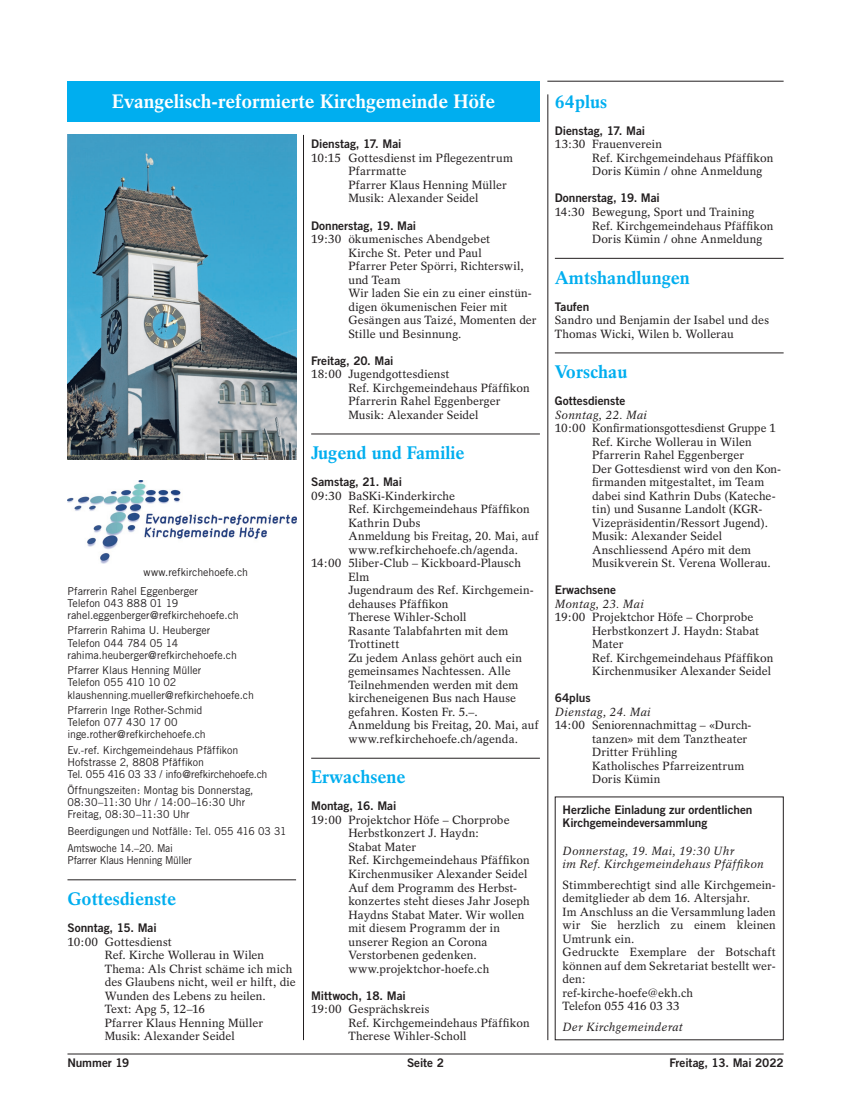
<style>
.page{position:relative;width:851px;height:1117px;background:#fff}
.page>*{position:absolute;margin:0;border:0;box-sizing:border-box;transform-origin:0 0}
.t1{font:700 19.38px "Rotation";color:#fff}
.t2{font:700 18.12px "Rotation";color:#00aeef}
.t3{font:11.88px/13.5px "Rotation";letter-spacing:.01em;color:#231f20}
.t4{font:11.88px/13.5px "Trade Gothic Bold Two";letter-spacing:-.005em;color:#231f20}
.t5{font:italic 11.88px/13.5px "Rotation";letter-spacing:.02em;color:#231f20}
.t6{font:10.88px/12.1px "Trade Gothic";letter-spacing:-.005em;color:#231f20}
.t7{font:10.88px "Trade Gothic";letter-spacing:-.005em;color:#231f20;scale:.94 1}
</style>
<div class="page">
<hr style="left:67px;top:1053px;width:716px;height:1px;background:#231f20">
<hr style="left:311px;top:433px;width:229px;height:1px;background:#231f20">
<hr style="left:311px;top:757px;width:229px;height:1px;background:#231f20">
<hr style="left:67px;top:879px;width:229px;height:1px;background:#231f20">
<hr style="left:303px;top:135px;width:1px;height:904px;background:#231f20">
<hr style="left:547px;top:94px;width:1px;height:945px;background:#231f20">
<div style="left:67px;top:81px;width:472px;height:40px;background:#00aeef"></div>
<img style="left:67px;top:135px;width:229px;height:324px">
<img style="left:67px;top:480px;width:229px;height:83px">
<hr style="left:547px;top:81px;width:236px;height:1px;background:#231f20">
<hr style="left:554px;top:258px;width:229px;height:1px;background:#231f20">
<hr style="left:554px;top:352px;width:229px;height:1px;background:#231f20">
<h1 class="t1" style="left:112px;top:90px;width:384px">Evangelisch-reformierte Kirchgemeinde Höfe</h1>
<p class="t6" style="left:67px;top:562px;width:182px;line-height:18.9px;text-indent:76px">www.refkirchehoefe.ch<br>Pfarrerin Rahel Eggenberger</p>
<p class="t6" style="left:67px;top:596px;width:173px">Telefon 043 888 01 19 rahel.eggenberger@refkirchehoefe.ch</p>
<p class="t6" style="left:67px;top:624px;width:171px">Pfarrerin Rahima U. Heuberger<br>Telefon 044 784 05 14 rahima.heuberger@refkirchehoefe.ch</p>
<p class="t6" style="left:67px;top:664px;width:188px">Pfarrer Klaus Henning Müller<br>Telefon 055 410 10 02 klaushenning.mueller@refkirchehoefe.ch</p>
<p class="t6" style="left:67px;top:704px;width:140px">Pfarrerin Inge Rother-Schmid<br>Telefon 077 430 17 00 inge.rother@refkirchehoefe.ch</p>
<p class="t6" style="left:67px;top:744px;width:202px">Ev.-ref. Kirchgemeindehaus Pfäffikon<br>Hofstrasse 2, 8808 Pfäffikon<br>Tel. 055 416 03 33 / info@refkirchehoefe.ch</p>
<p class="t6" style="left:67px;top:783px;width:187px">Öffnungszeiten: Montag bis Donnerstag,<br>08:30–11:30 Uhr / 14:00–16:30 Uhr<br>Freitag, 08:30–11:30 Uhr</p>
<p class="t6" style="left:67px;top:822px;width:221px;line-height:17.1px">Beerdigungenund Notfälle: Tel. 055 416 03 31<br>Amtswoche 14.–20. Mai</p>
<p class="t7" style="left:67px;top:853px;width:134px">Pfarrer Klaus Henning Müller</p>
<h2 class="t2" style="left:67px;top:887px;width:110px">Gottesdienste</h2>
<p class="t4" style="left:67px;top:920px;width:91px">Sonntag, 15. Mai</p>
<p class="t3" style="left:105px;top:934px;width:193px;text-indent:-37px">10:00 Gottesdienst<br>Ref. Kirche Wollerau in Wilen<br>Thema: Als Christ schäme ich mich des Glaubens nicht, weil er hilft, die<br>Wunden des Lebens zu heilen.<br>Text: Apg 5, 12–16<br>Pfarrer Klaus Henning Müller<br>Musik: Alexander Seidel</p>
<p class="t4" style="left:311px;top:137px;width:92px">Dienstag, 17. Mai</p>
<p class="t3" style="left:348px;top:151px;width:166px;text-indent:-37px">10:15 Gottesdienst im Pflegezentrum<br>Pfarrmatte<br>Pfarrer Klaus Henning Müller<br>Musik: Alexander Seidel</p>
<p class="t4" style="left:311px;top:218px;width:106px">Donnerstag, 19. Mai</p>
<p class="t3" style="left:348px;top:232px;width:190px;text-indent:-37px">19:30 ökumenisches Abendgebet<br>Kirche St. Peter und Paul<br>Pfarrer Peter Spörri, Richterswil, und Team<br>Wir laden Sie ein zu einer einstün&shy;digen ökumenischen Feier mit<br>Gesängen aus Taizé, Momenten der<br>Stille und Besinnung.</p>
<p class="t4" style="left:311px;top:353px;width:84px">Freitag, 20. Mai</p>
<p class="t3" style="left:348px;top:367px;width:183px;text-indent:-37px">18:00 Jugendgottesdienst<br>Ref. Kirchgemeindehaus Pfäffikon<br>Pfarrerin Rahel Eggenberger<br>Musik: Alexander Seidel</p>
<h2 class="t2" style="left:311px;top:442px;width:155px">Jugend und Familie</h2>
<p class="t4" style="left:311px;top:475px;width:92px">Samstag, 21. Mai</p>
<p class="t3" style="left:311px;top:489px;width:145px">09:30 BaSKi-Kinderkirche</p>
<p class="t3" style="left:348px;top:502px;width:183px">Ref. Kirchgemeindehaus Pfäffikon</p>
<p class="t3" style="left:348px;top:516px;width:73px">Kathrin Dubs</p>
<p class="t3" style="left:348px;top:529px;width:192px">Anmeldung bis Freitag, 20. Mai, auf</p>
<p class="t3" style="left:348px;top:543px;width:171px">www.refkirchehoefe.ch/agenda.</p>
<p class="t3" style="left:311px;top:556px;width:211px">14:00 5liber-Club – Kickboard-Plausch</p>
<p class="t3" style="left:348px;top:570px;width:22px">Elm</p>
<p class="t3" style="left:348px;top:583px;width:187px">Jugendraum des Ref. Kirchgemein-</p>
<p class="t3" style="left:348px;top:597px;width:102px">dehauses Pfäffikon</p>
<p class="t3" style="left:348px;top:610px;width:120px">Therese Wihler-Scholl</p>
<p class="t3" style="left:348px;top:624px;width:161px">Rasante Talabfahrten mit dem</p>
<p class="t3" style="left:348px;top:637px;width:53px">Trottinett</p>
<p class="t3" style="left:348px;top:651px;width:175px">Zu jedem Anlass gehört auch ein</p>
<p class="t3" style="left:348px;top:664px;width:164px">gemeinsames Nachtessen. Alle</p>
<p class="t3" style="left:348px;top:678px;width:171px">Teilnehmenden werden mit dem</p>
<p class="t3" style="left:348px;top:691px;width:169px">kircheneigenen Bus nach Hause</p>
<p class="t3" style="left:348px;top:705px;width:131px">gefahren. Kosten Fr. 5.–.</p>
<p class="t3" style="left:348px;top:718px;width:192px">Anmeldung bis Freitag, 20. Mai, auf</p>
<p class="t3" style="left:348px;top:732px;width:171px">www.refkirchehoefe.ch/agenda.</p>
<h2 class="t2" style="left:311px;top:766px;width:96px">Erwachsene</h2>
<p class="t4" style="left:311px;top:799px;width:87px">Montag, 16. Mai</p>
<p class="t3" style="left:348px;top:813px;width:183px;text-indent:-37px">19:00 Projektchor Höfe – Chorprobe<br>Herbstkonzert J. Haydn:<br>Stabat Mater<br>Ref. Kirchgemeindehaus Pfäffikon<br>Kirchenmusiker Alexander Seidel<br>Auf dem Programm des Herbst&shy;konzertes steht dieses Jahr Joseph<br>Haydns Stabat Mater. Wir wollen mit diesem Programm der in unserer Region an Corona<br>Verstorbenen gedenken. www.projektchor-hoefe.ch</p>
<p class="t4" style="left:311px;top:988px;width:96px">Mittwoch, 18. Mai</p>
<p class="t3" style="left:348px;top:1002px;width:183px;text-indent:-37px">19:00 Gesprächskreis<br>Ref. Kirchgemeindehaus Pfäffikon<br>Therese Wihler-Scholl</p>
<h2 class="t2" style="left:554px;top:91px;width:54px">64plus</h2>
<p class="t4" style="left:554px;top:124px;width:92px">Dienstag, 17. Mai</p>
<p class="t3" style="left:592px;top:138px;width:183px;text-indent:-37px">13:30 Frauenverein<br>Ref. Kirchgemeindehaus Pfäffikon<br>Doris Kümin / ohne Anmeldung</p>
<p class="t4" style="left:554px;top:191px;width:106px">Donnerstag, 19. Mai</p>
<p class="t3" style="left:592px;top:205px;width:183px;text-indent:-37px">14:30 Bewegung, Sport und Training<br>Ref. Kirchgemeindehaus Pfäffikon<br>Doris Kümin / ohne Anmeldung</p>
<h2 class="t2" style="left:554px;top:266px;width:136px">Amtshandlungen</h2>
<p class="t4" style="left:554px;top:299px;width:36px">Taufen</p>
<p class="t3" style="left:554px;top:313px;width:216px">Sandro und Benjamin der Isabel und des<br>Thomas Wicki, Wilen b. Wollerau</p>
<h2 class="t2" style="left:554px;top:361px;width:74px">Vorschau</h2>
<p class="t4" style="left:554px;top:394px;width:72px">Gottesdienste</p>
<p class="t5" style="left:554px;top:408px;width:93px">Sonntag, 22. Mai</p>
<p class="t3" style="left:592px;top:421px;width:190px;text-indent:-37px">10:00 Konfirmationsgottesdienst Gruppe 1<br>Ref. Kirche Wollerau in Wilen<br>Pfarrerin Rahel Eggenberger<br>Der Gottesdienst wird von den Kon&shy;firmanden mitgestaltet, im Team dabei sind Kathrin Dubs (Kateche&shy;tin) und Susanne Landolt (KGR-<br>Vizepräsidentin/Ressort Jugend).<br>Musik: Alexander Seidel<br>Anschliessend Apéro mit dem<br>Musikverein St. Verena Wollerau.</p>
<p class="t4" style="left:554px;top:583px;width:63px">Erwachsene</p>
<p class="t5" style="left:554px;top:597px;width:90px">Montag, 23. Mai</p>
<p class="t3" style="left:592px;top:610px;width:183px;text-indent:-37px">19:00 Projektchor Höfe – Chorprobe<br>Herbstkonzert J. Haydn: Stabat<br>Mater<br>Ref. Kirchgemeindehaus Pfäffikon<br>Kirchenmusiker Alexander Seidel</p>
<p class="t4" style="left:554px;top:691px;width:37px">64plus</p>
<p class="t5" style="left:554px;top:705px;width:97px">Dienstag, 24. Mai</p>
<p class="t3" style="left:592px;top:718px;width:160px;text-indent:-37px">14:00 Seniorennachmittag – «Durch&shy;tanzen» mit dem Tanztheater<br>Dritter Frühling<br>Katholisches Pfarreizentrum<br>Doris Kümin</p>
<p class="t4" style="left:562px;top:802px;width:191px">Herzliche Einladung zur ordentlichen<br>Kirchgemeindeversammlung</p>
<p class="t5" style="left:562px;top:843px;width:203px">Donnerstag, 19. Mai, 19:30 Uhr<br>im Ref. Kirchgemeindehaus Pfäffikon</p>
<p class="t3" style="left:562px;top:877px;width:215px">Stimmberechtigt sind alle Kirchgemein&shy;demitglieder ab dem 16. Altersjahr.<br>Im Anschluss an die Versammlung laden wir Sie herzlich zu einem kleinen<br>Umtrunk ein.<br>Gedruckte Exemplare der Botschaft können auf dem Sekretariat bestellt wer&shy;den:<br>ref-kirche-hoefe@ekh.ch<br>Telefon 055 416 03 33</p>
<p class="t5" style="left:562px;top:1019px;width:122px">Der Kirchgemeinderat</p>
<p class="t4" style="left:67px;top:1055px;width:64px">Nummer 19</p>
<p class="t4" style="left:407px;top:1055px;width:38px">Seite 2</p>
<p class="t4" style="left:669px;top:1055px;width:116px">Freitag, 13. Mai 2022</p>
</div>
